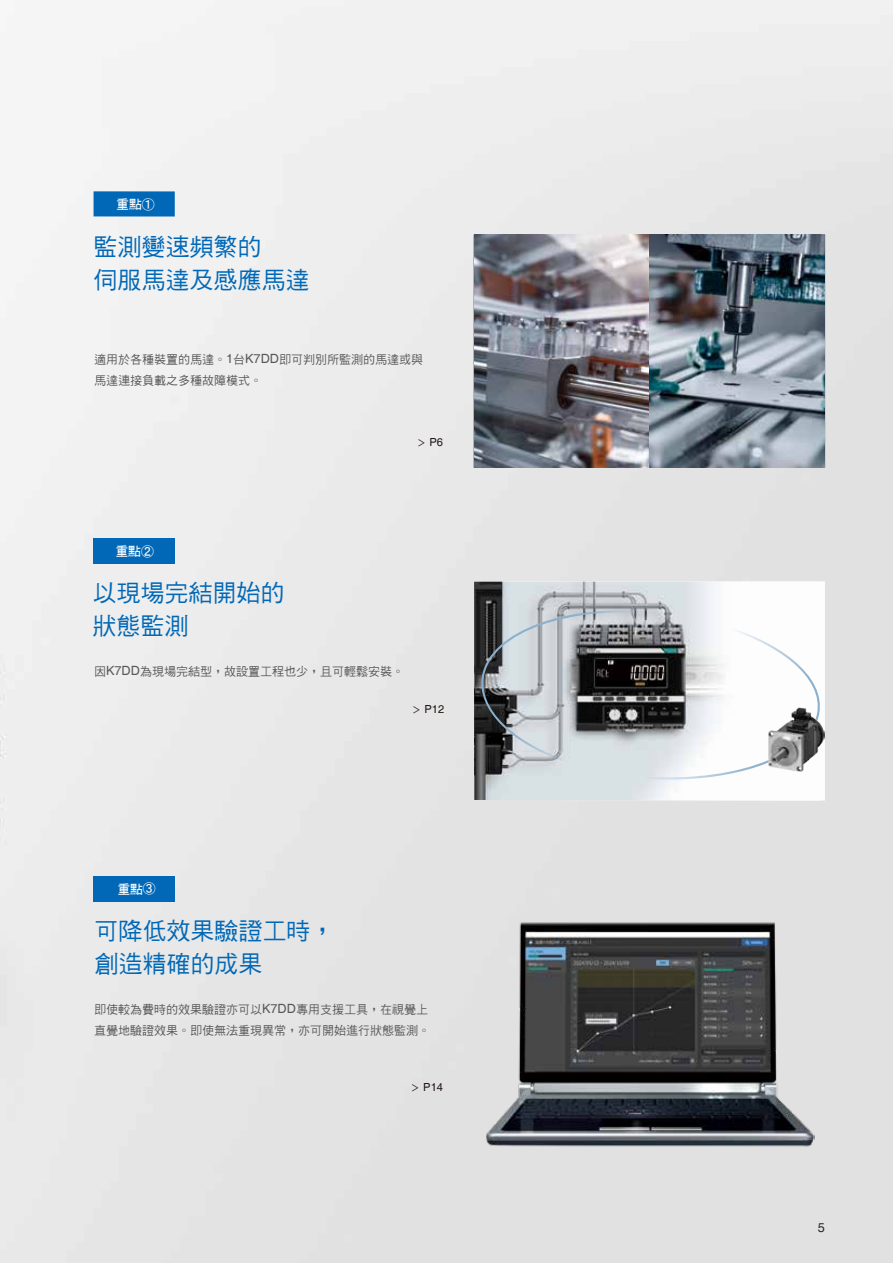
<style>
.page{position:relative;width:893px;height:1263px;background:#fff}
.page>*{position:absolute;margin:0;border:0;box-sizing:border-box;transform-origin:0 0}
.t1{font:24px/33px "DF Hei Md HK BF";color:#0068b7}
.t2{font:12.75px "DF Hei Bd HK BF";color:#fff}
.t3{font:12.75px "Helvetica";color:#2f2725}
.t4{font:12px/21px "DF Hei Md HK BF";color:#595757}
.t5{font:11.1px "Helvetica";color:#221815}
.s1{font-family:"MS P Gothic"}
.s2{font-family:"Helvetica";font-size:12.75px}
.s3{font-family:"DF Hei Md HK BF";font-size:10.5px}
</style>
<div class="page">
<img style="left:0;top:0;width:893px;height:1263px">
<div style="left:94px;top:191px;width:81px;height:25px;background:#0068b7"></div>
<div style="left:94px;top:538px;width:81px;height:26px;background:#0068b7"></div>
<div style="left:94px;top:876px;width:81px;height:25px;background:#0068b7"></div>
<img style="left:474px;top:235px;width:175px;height:232px">
<img style="left:649px;top:235px;width:176px;height:232px">
<img style="left:474px;top:582px;width:347px;height:218px">
<svg style="left:476px;top:604px;width:347px;height:181px"></svg>
<img style="left:766px;top:707px;width:59px;height:66px">
<img style="left:484px;top:919px;width:331px;height:232px">
<p class="t2" style="left:116px;top:198px;width:40px">重點<span class="s1">①</span></p>
<h1 class="t1" style="left:94px;top:230px;width:217px">監測變速頻繁的<br>伺服馬達及感應馬達</h1>
<p class="t4" style="left:94px;top:348px;width:331px">適用於各種裝置的馬達。<span class="s2">1</span>台<span class="s2">K7DD</span>即可判別所監測的馬達或與馬達連接負載之多種故障模式。</p>
<p class="t5" style="left:416px;top:435px;width:28px"><span class="s3">＞</span> P6</p>
<p class="t2" style="left:116px;top:545px;width:40px">重點<span class="s1">②</span></p>
<h1 class="t1" style="left:93px;top:577px;width:193px">以現場完結開始的狀態監測</h1>
<p class="t4" style="left:94px;top:661px;width:311px">因<span class="s2">K7DD</span>為現場完結型，故設置工程也少，且可輕鬆安裝。</p>
<p class="t5" style="left:411px;top:703px;width:34px"><span class="s3">＞</span> P12</p>
<p class="t2" style="left:117px;top:882px;width:40px">重點<span class="s1">③</span></p>
<h1 class="t1" style="left:94px;top:914px;width:241px">可降低效果驗證工時，創造精確的成果</h1>
<p class="t4" style="left:94px;top:999px;width:337px">即使較為費時的效果驗證亦可以<span class="s2">K7DD</span>專用支援工具，在視覺上直覺地驗證效果。即使無法重現異常，亦可開始進行狀態監測。</p>
<p class="t5" style="left:410px;top:1081px;width:34px"><span class="s3">＞</span> P14</p>
<p class="t3" style="left:818px;top:1220px;width:9px">5</p>
</div>
